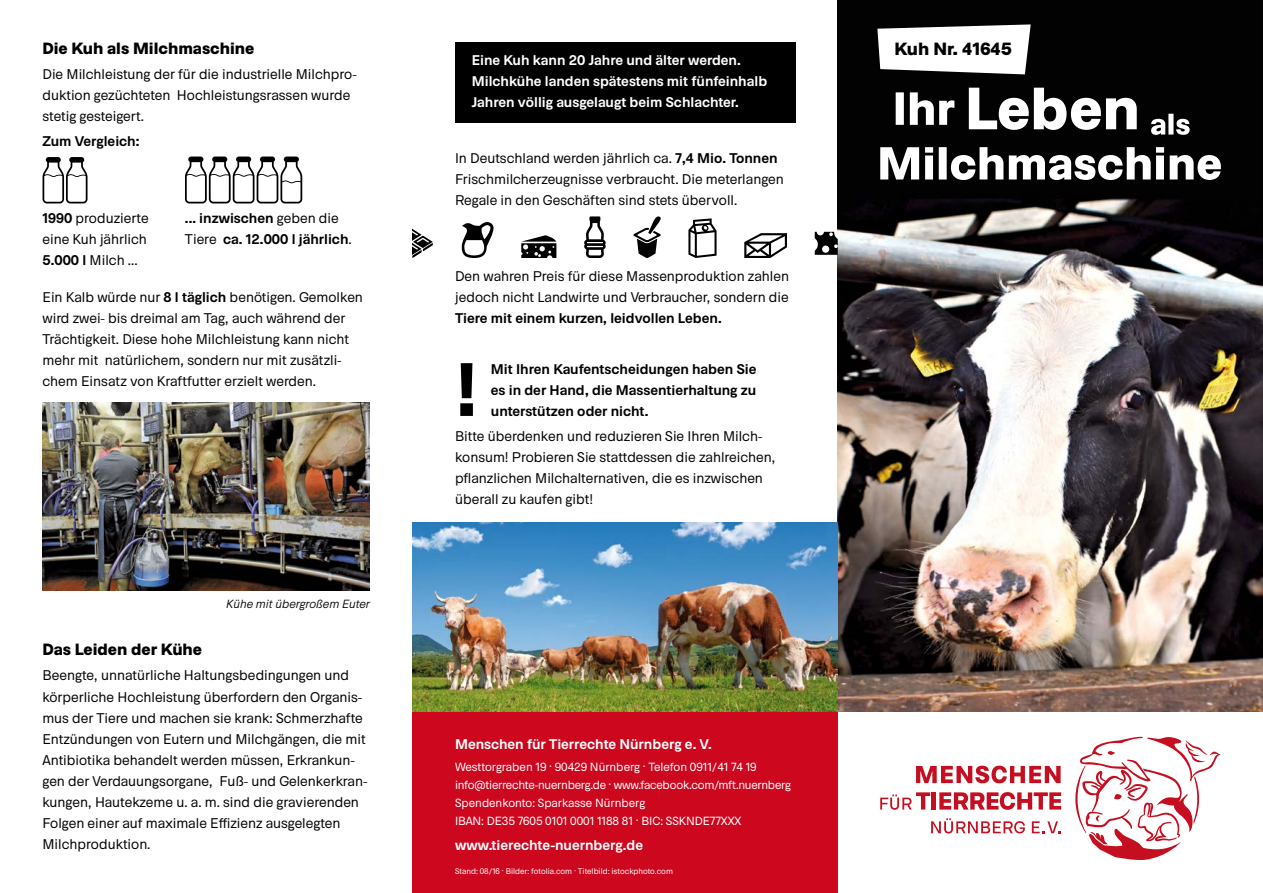
<style>
.page{position:relative;width:1263px;height:893px;background:#fff}
.page>*{position:absolute;margin:0;border:0;box-sizing:border-box;transform-origin:0 0}
.t1{font:900 76.5px "Okomito";color:#000}
.t2{font:900 18px "Okomito";color:#000}
.t3{font:900 16.5px "Okomito";color:#000}
.t4{font:14.25px/21px "Okomito";color:#000}
.t5{font:700 14.25px/21px "Okomito";color:#000;text-align:justify}
.t6{font:700 14.25px/21px "Okomito";color:#fff}
.t7{font:12px/18px "Okomito";color:#fff}
.t8{font:italic 12px "Okomito";color:#000}
.t9{font:8.25px "Okomito";color:#fff}
.s1{font-weight:700}
.s2{font-weight:400}
</style>
<div class="page">
<img style="left:838px;top:0;width:425px;height:712px">
<svg style="left:916px;top:766px;width:144px;height:17px"></svg>
<svg style="left:880px;top:792px;width:50px;height:18px"></svg>
<hr style="left:932px;top:792px;width:4px;height:17px;background:#c50e1f">
<svg style="left:939px;top:792px;width:122px;height:18px"></svg>
<svg style="left:931px;top:818px;width:94px;height:15px"></svg>
<svg style="left:1032px;top:821px;width:28px;height:12px"></svg>
<svg style="left:1075px;top:737px;width:145px;height:123px"></svg>
<img style="left:43px;top:402px;width:327px;height:189px">
<svg style="left:43px;top:157px;width:45px;height:46px"></svg>
<svg style="left:185px;top:157px;width:117px;height:46px"></svg>
<div style="left:455px;top:43px;width:340px;height:80px;background:#000"></div>
<div style="left:412px;top:712px;width:426px;height:181px;background:#cd071e"></div>
<svg style="left:521px;top:235px;width:35px;height:23px"></svg>
<svg style="left:462px;top:222px;width:32px;height:36px"></svg>
<svg style="left:688px;top:218px;width:28px;height:40px"></svg>
<svg style="left:633px;top:216px;width:28px;height:42px"></svg>
<svg style="left:744px;top:233px;width:43px;height:25px"></svg>
<svg style="left:815px;top:232px;width:23px;height:23px"></svg>
<svg style="left:584px;top:216px;width:22px;height:42px"></svg>
<svg style="left:412px;top:229px;width:21px;height:29px"></svg>
<img style="left:412px;top:523px;width:426px;height:189px">
<svg style="left:896px;top:92px;width:58px;height:33px"></svg>
<svg style="left:969px;top:88px;width:168px;height:42px"></svg>
<svg style="left:880px;top:147px;width:341px;height:33px"></svg>
<svg style="left:1151px;top:114px;width:39px;height:21px"></svg>
<svg style="left:877px;top:24px;width:154px;height:50px"></svg>
<p class="t3" style="left:43px;top:37px;width:213px">Die Kuh als Milchmaschine</p>
<p class="t4" style="left:43px;top:63px;width:316px">Die Milchleistung der für die industrielle Milchpro&shy;duktion gezüchteten Hochleistungsrassen wurde stetig gesteigert.</p>
<p class="t5" style="left:43px;top:130px;width:98px">Zum Vergleich:</p>
<p class="t4" style="left:43px;top:207px;width:108px;text-align:justify"><span class="s1">1990</span> produzierte eine Kuh jährlich <span class="s1">5.000 l</span> Milch ...</p>
<p class="t5" style="left:185px;top:207px;width:168px">... inzwischen <span class="s2">geben die<br>Tiere</span> ca. 12.000 l jährlich<span class="s2">.</span></p>
<p class="t4" style="left:43px;top:286px;width:322px">Ein Kalb würde nur <span class="s1">8 l täglich</span> benötigen. Gemolken wird zwei- bis dreimal am Tag, auch während der Trächtigkeit. Diese hohe Milchleistung kann nicht mehr mit natürlichem, sondern nur mit zusätzli&shy;chem Einsatz von Kraftfutter erzielt werden.</p>
<p class="t8" style="left:226px;top:595px;width:145px">Kühe mit übergroßem Euter</p>
<p class="t3" style="left:43px;top:638px;width:161px">Das Leiden der Kühe</p>
<p class="t4" style="left:43px;top:664px;width:326px">Beengte, unnatürliche Haltungsbedingungen und körperliche Hochleistung überfordern den Organis&shy;mus der Tiere und machen sie krank: Schmerzhafte Entzündungen von Eutern und Milchgängen, die mit Antibiotika behandelt werden müssen, Erkrankun&shy;gen der Verdauungsorgane, Fuß- und Gelenkerkran&shy;kungen, Hautekzeme u. a. m. sind die gravierenden Folgen einer auf maximale Effizienz ausgelegten Milchproduktion.</p>
<p class="t6" style="left:472px;top:49px;width:297px">Eine Kuh kann 20 Jahre und älter werden.<br>Milchkühe landen spätestens mit fünfeinhalb<br>Jahren völlig ausgelaugt beim Schlachter.</p>
<p class="t4" style="left:455px;top:147px;width:330px">In Deutschland werden jährlich ca. <span class="s1">7,4 Mio. Tonnen<br></span>Frischmilcherzeugnisse verbraucht. Die meterlangen<br>Regale in den Geschäften sind stets übervoll.</p>
<p class="t4" style="left:455px;top:265px;width:336px">Den wahren Preis für diese Massenproduktion zahlen jedoch nicht Landwirte und Verbraucher, sondern die</p>
<p class="t5" style="left:455px;top:307px;width:268px">Tiere mit einem kurzen, leidvollen Leben.</p>
<p class="t5" style="left:491px;top:358px;width:267px">Mit Ihren Kaufentscheidungen haben Sie es in der Hand, die Massentierhaltung zu unterstützen oder nicht.</p>
<p class="t4" style="left:455px;top:425px;width:322px">Bitte überdenken und reduzieren Sie Ihren Milch&shy;konsum! Probieren Sie stattdessen die zahlreichen, pflanzlichen Milchalternativen, die es inzwischen überall zu kaufen gibt!</p>
<h1 class="t1" style="left:455px;top:336px;width:25px">!</h1>
<p class="t6" style="left:455px;top:733px;width:258px">Menschen für Tierrechte Nürnberg e. V.</p>
<p class="t7" style="left:455px;top:757px;width:337px">Westtorgraben 19 · 90429 Nürnberg · Telefon 0911/41 74 19 info@tierrechte-nuernberg.de · www.facebook.com/mft.nuernberg Spendenkonto: Sparkasse Nürnberg<br>IBAN: DE35 7605 0101 0001 1188 81 · BIC: SSKNDE77XXX</p>
<p class="t6" style="left:455px;top:834px;width:189px">www.tierechte-nuernberg.de</p>
<p class="t9" style="left:455px;top:865px;width:219px">Stand: 08/16 · Bilder: fotolia.com · Titelbild: istockphoto.com</p>
<p class="t2" style="left:894px;top:36px;width:119px">Kuh Nr. 41645</p>
</div>
